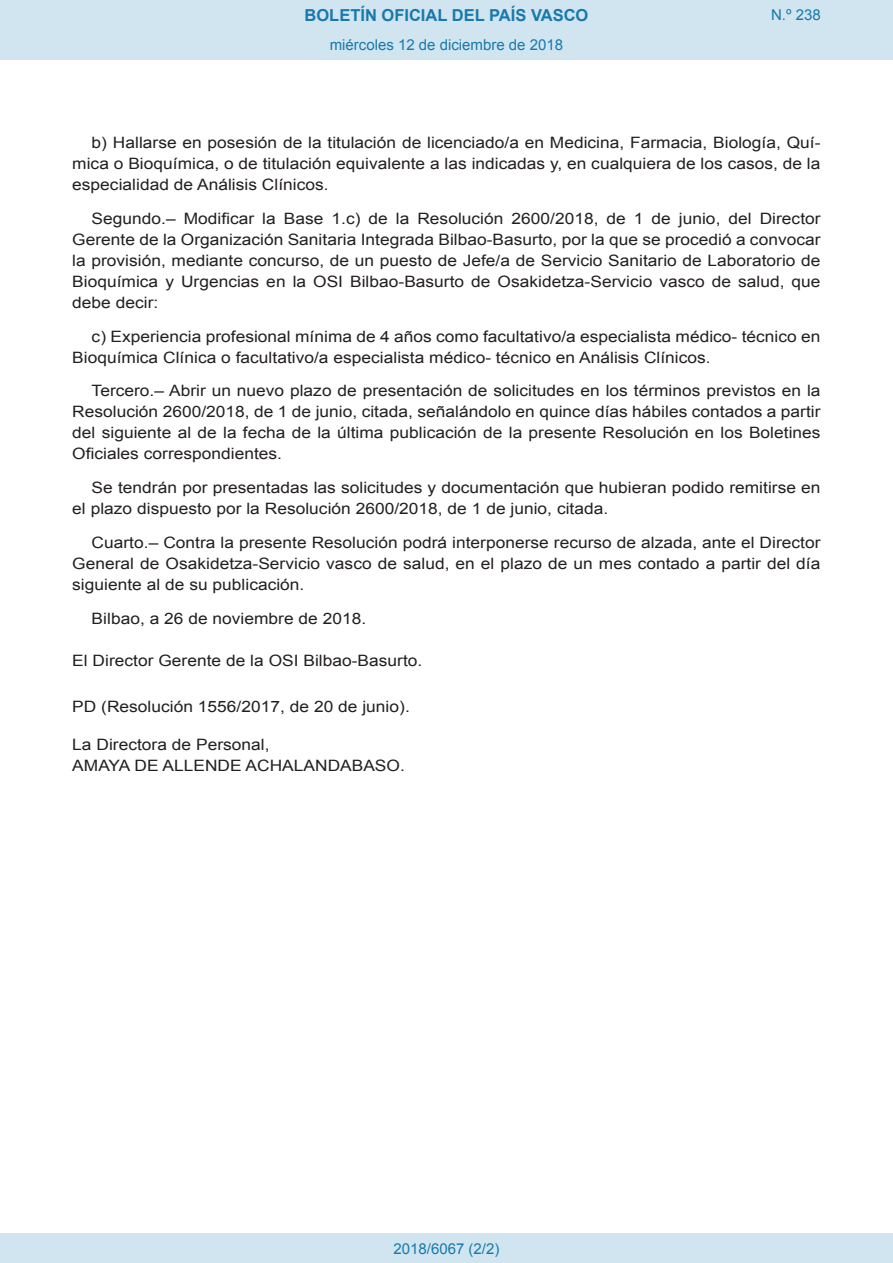
<style>
.page{position:relative;width:893px;height:1263px;background:#fff}
.page>*{position:absolute;margin:0;border:0;box-sizing:border-box;transform-origin:0 0}
.t1{font:700 16.5px "Arial";color:#1879ad}
.BOPVDetalle{font:15.6px/21px "Arial";color:#231f20;text-align:justify;scale:1.11 1}
.BOPVDisposicionTitul{font:15.6px "Arial";color:#231f20;scale:1.11 1}
.BOPVFirmaLugFec{font:15.6px "Arial";color:#231f20;scale:1.11 1}
.BOPVFirmaNombre{font:15.6px "Arial";color:#231f20;scale:1.11 1}
.BOPVFirmaPuesto{font:15.6px "Arial";color:#231f20;scale:1.11 1}
.Paginacion_Centro{font:15px "Arial";color:#1879ad}
</style>
<div class="page">
<div style="left:0;top:0;width:893px;height:60px;background:#d0e5f0"></div>
<div style="left:0;top:1233px;width:893px;height:30px;background:#d0e5f0"></div>
<p class="t1" style="left:305px;top:4px;width:285px">BOLETÍN OFICIAL DEL PAÍS VASCO</p>
<p class="Paginacion_Centro" style="left:330px;top:35px;width:235px">miércoles 12 de diciembre de 2018</p>
<p class="Paginacion_Centro" style="left:771px;top:5px;width:51px">N.º 238</p>
<p class="BOPVDetalle" style="left:72px;top:132px;width:676px;text-indent:19px">b) Hallarse en posesión de la titulación de licenciado/a en Medicina, Farmacia, Biología, Quí&shy;mica o Bioquímica, o de titulación equivalente a las indicadas y, en cualquiera de los casos, de la especialidad de Análisis Clínicos.</p>
<p class="BOPVDetalle" style="left:72px;top:208px;width:676px;text-indent:19px">Segundo.– Modificar la Base 1.c) de la Resolución 2600/2018, de 1 de junio, del Director Gerente de la Organización Sanitaria Integrada Bilbao-Basurto, por la que se procedió a convocar la provisión, mediante concurso, de un puesto de Jefe/a de Servicio Sanitario de Laboratorio de Bioquímica y Urgencias en la OSI Bilbao-Basurto de Osakidetza-Servicio vasco de salud, que debe decir:</p>
<p class="BOPVDetalle" style="left:72px;top:326px;width:675px;text-indent:19px">c) Experiencia profesional mínima de 4 años como facultativo/a especialista médico- técnico en<br>Bioquímica Clínica o facultativo/a especialista médico- técnico en Análisis Clínicos.</p>
<p class="BOPVDetalle" style="left:72px;top:381px;width:676px;text-indent:19px">Tercero.– Abrir un nuevo plazo de presentación de solicitudes en los términos previstos en la Resolución 2600/2018, de 1 de junio, citada, señalándolo en quince días hábiles contados a partir del siguiente al de la fecha de la última publicación de la presente Resolución en los Boletines Oficiales correspondientes.</p>
<p class="BOPVDetalle" style="left:72px;top:477px;width:676px;text-indent:19px">Se tendrán por presentadas las solicitudes y documentación que hubieran podido remitirse en el plazo dispuesto por la Resolución 2600/2018, de 1 de junio, citada.</p>
<p class="BOPVDetalle" style="left:72px;top:532px;width:676px;text-indent:19px">Cuarto.– Contra la presente Resolución podrá interponerse recurso de alzada, ante el Director General de Osakidetza-Servicio vasco de salud, en el plazo de un mes contado a partir del día siguiente al de su publicación.</p>
<p class="BOPVFirmaLugFec" style="left:92px;top:608px;width:249px">Bilbao, a 26 de noviembre de 2018.</p>
<p class="BOPVDisposicionTitul" style="left:72px;top:650px;width:317px">El Director Gerente de la OSI Bilbao-Basurto.</p>
<p class="BOPVDisposicionTitul" style="left:72px;top:697px;width:306px">PD (Resolución 1556/2017, de 20 de junio).</p>
<p class="BOPVFirmaPuesto" style="left:72px;top:735px;width:179px">La Directora de Personal,</p>
<p class="BOPVFirmaNombre" style="left:72px;top:756px;width:301px">AMAYA DE ALLENDE ACHALANDABASO.</p>
<p class="Paginacion_Centro" style="left:393px;top:1238px;width:107px">2018/6067 (2/2)</p>
</div>
